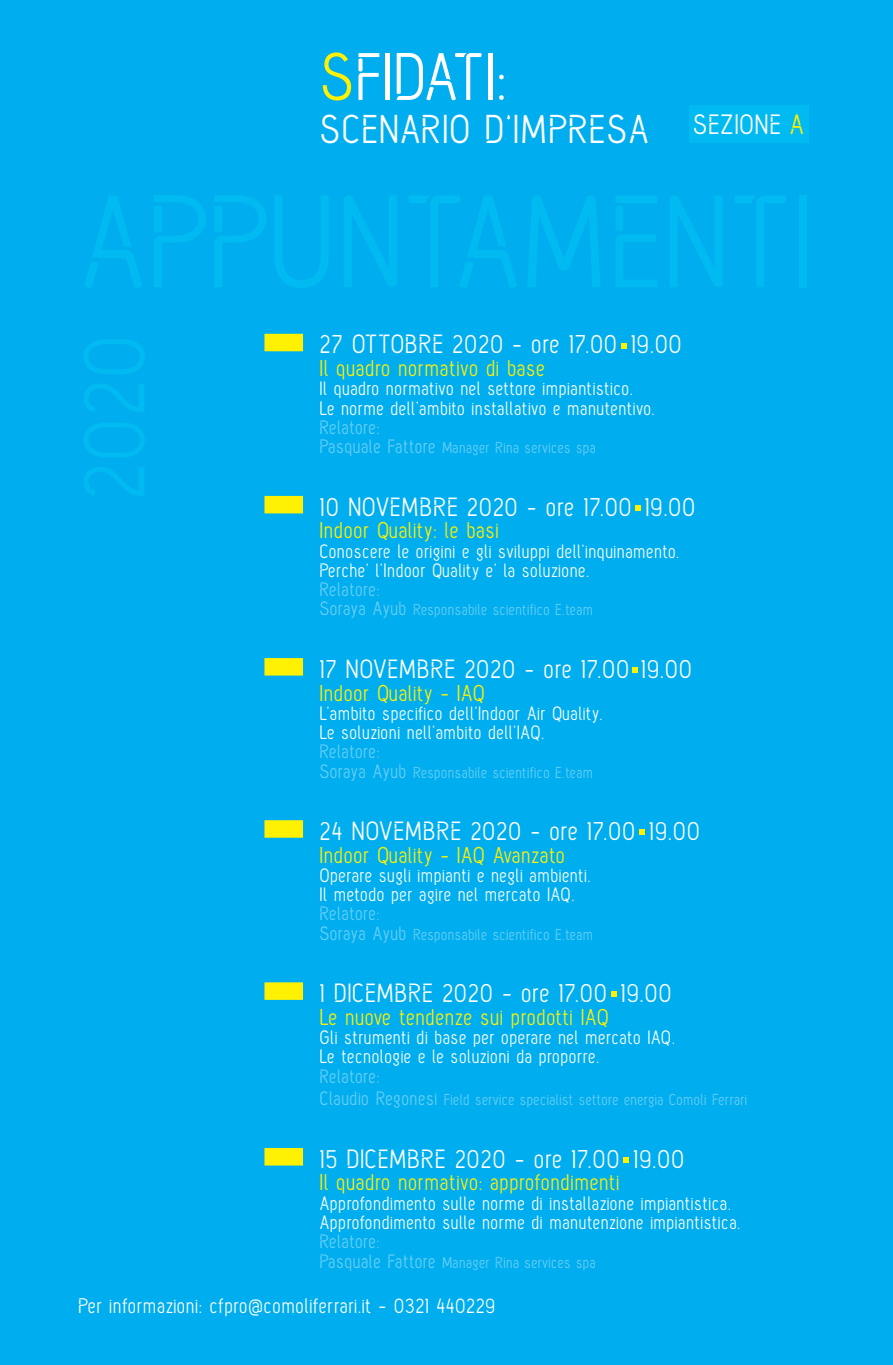
<style>
.page{position:relative;width:893px;height:1365px;background:#fff}
.page>*{position:absolute;margin:0;border:0;box-sizing:border-box;transform-origin:0 0}
.t1{font:66.67px "Capsule X Pro Medium Personal Use";color:#fff}
.t2{font:40.07px "Capsule X Pro Medium Personal Use";letter-spacing:.02em;color:#fff}
.t3{font:27.82px "Capsule X Pro Medium Personal Use";letter-spacing:.02em;color:#fff}
.t4{font:26.25px "Capsule X Pro Medium Personal Use";letter-spacing:.02em;color:#fff}
.t5{font:22.75px "Capsule X Pro Medium Personal Use";letter-spacing:.02em;color:#fff101}
.t6{font:21px "Capsule X Pro Medium Personal Use";letter-spacing:.02em;color:#fff}
.t7{font:19.25px "Capsule X Pro Medium Personal Use";letter-spacing:.02em;color:#fff}
.t8{font:19.25px "Capsule X Pro Medium Personal Use";letter-spacing:.005em;color:#6bcff6}
.t9{font:15.75px "Capsule X Pro Medium Personal Use";letter-spacing:.02em;color:#6bcff6}
.s1{color:#fff101}
.s2{font-size:19.25px}
</style>
<div class="page">
<div style="left:0;top:0;width:893px;height:1364px;background:#00aeef"></div>
<svg style="left:635px;top:505px;width:6px;height:5px"></svg>
<div style="left:264px;top:496px;width:39px;height:17px;background:#fff101"></div>
<div style="left:264px;top:658px;width:39px;height:17px;background:#fff101"></div>
<svg style="left:632px;top:667px;width:6px;height:5px"></svg>
<div style="left:264px;top:820px;width:39px;height:17px;background:#fff101"></div>
<svg style="left:639px;top:829px;width:6px;height:5px"></svg>
<div style="left:264px;top:982px;width:39px;height:17px;background:#fff101"></div>
<svg style="left:611px;top:991px;width:5px;height:5px"></svg>
<div style="left:264px;top:1147px;width:39px;height:18px;background:#fff101"></div>
<svg style="left:623px;top:1157px;width:6px;height:5px"></svg>
<div style="left:264px;top:334px;width:39px;height:17px;background:#fff101"></div>
<svg style="left:621px;top:343px;width:5px;height:5px"></svg>
<div style="left:689px;top:105px;width:119px;height:37px;background:#00baf1"></div>
<p class="t1" style="left:319px;top:50px;width:189px"><span class="s1">S</span>FIDATI:</p>
<p class="t2" style="left:319px;top:112px;width:332px">SCENARIO D’IMPRESA</p>
<p class="t3" style="left:693px;top:113px;width:113px">SEZIONE <span class="s1">A</span></p>
<p class="t4" style="left:319px;top:334px;width:364px">27 OTTOBRE 2020 - ore 17.00 19.00</p>
<p class="t5" style="left:319px;top:359px;width:227px">Il quadro normativo di base</p>
<p class="t7" style="left:319px;top:381px;width:315px">Il quadro normativo nel settore impiantistico.</p>
<p class="t7" style="left:319px;top:400px;width:337px">Le norme dell’ambito installativo e manutentivo.</p>
<p class="t8" style="left:319px;top:419px;width:62px">Relatore:</p>
<p class="t9" style="left:319px;top:441px;width:278px"><span class="s2">Pasquale Fattore</span> Manager Rina services spa</p>
<p class="t4" style="left:319px;top:496px;width:378px">10 NOVEMBRE 2020 - ore 17.00 19.00</p>
<p class="t5" style="left:319px;top:521px;width:181px">Indoor Quality: le basi</p>
<p class="t7" style="left:319px;top:543px;width:361px">Conoscere le origini e gli sviluppi dell’inquinamento.</p>
<p class="t7" style="left:319px;top:562px;width:271px">Perche’ l’Indoor Quality e’ la soluzione.</p>
<p class="t8" style="left:319px;top:581px;width:62px">Relatore:</p>
<p class="t9" style="left:319px;top:603px;width:275px"><span class="s2">Soraya Ayub</span> Responsabile scientifico E.team</p>
<p class="t4" style="left:319px;top:658px;width:374px">17 NOVEMBRE 2020 - ore 17.00 19.00</p>
<p class="t5" style="left:319px;top:683px;width:167px">Indoor Quality - IAQ</p>
<p class="t7" style="left:319px;top:705px;width:285px">L’ambito specifico dell’Indoor Air Quality.</p>
<p class="t7" style="left:319px;top:724px;width:226px">Le soluzioni nell’ambito dell’IAQ.</p>
<p class="t8" style="left:319px;top:743px;width:62px">Relatore:</p>
<p class="t9" style="left:319px;top:765px;width:275px"><span class="s2">Soraya Ayub</span> Responsabile scientifico E.team</p>
<p class="t4" style="left:319px;top:820px;width:382px">24 NOVEMBRE 2020 - ore 17.00 19.00</p>
<p class="t5" style="left:319px;top:845px;width:247px">Indoor Quality - IAQ Avanzato</p>
<p class="t7" style="left:319px;top:867px;width:273px">Operare sugli impianti e negli ambienti.</p>
<p class="t7" style="left:319px;top:886px;width:257px">Il metodo per agire nel mercato IAQ.</p>
<p class="t8" style="left:319px;top:905px;width:62px">Relatore:</p>
<p class="t9" style="left:319px;top:927px;width:275px"><span class="s2">Soraya Ayub</span> Responsabile scientifico E.team</p>
<p class="t4" style="left:319px;top:982px;width:354px">1 DICEMBRE 2020 - ore 17.00 19.00</p>
<p class="t5" style="left:319px;top:1007px;width:291px">Le nuove tendenze sui prodotti IAQ</p>
<p class="t7" style="left:319px;top:1029px;width:357px">Gli strumenti di base per operare nel mercato IAQ.</p>
<p class="t7" style="left:319px;top:1048px;width:281px">Le tecnologie e le soluzioni da proporre.</p>
<p class="t8" style="left:319px;top:1068px;width:62px">Relatore:</p>
<p class="t9" style="left:319px;top:1093px;width:429px"><span class="s2">Claudio Regonesi</span> Field service specialist settore energia Comoli Ferrari</p>
<p class="t4" style="left:319px;top:1147px;width:366px">15 DICEMBRE 2020 - ore 17.00 19.00</p>
<p class="t5" style="left:319px;top:1173px;width:301px">Il quadro normativo: approfondimenti</p>
<p class="t7" style="left:319px;top:1195px;width:413px">Approfondimento sulle norme di installazione impiantistica.</p>
<p class="t7" style="left:319px;top:1214px;width:422px">Approfondimento sulle norme di manutenzione impiantistica.</p>
<p class="t8" style="left:319px;top:1233px;width:62px">Relatore:</p>
<p class="t9" style="left:319px;top:1255px;width:278px"><span class="s2">Pasquale Fattore</span> Manager Rina services spa</p>
<p class="t6" style="left:78px;top:1297px;width:419px">Per informazioni: cfpro@comoliferrari.it - 0321 440229</p>
</div>
